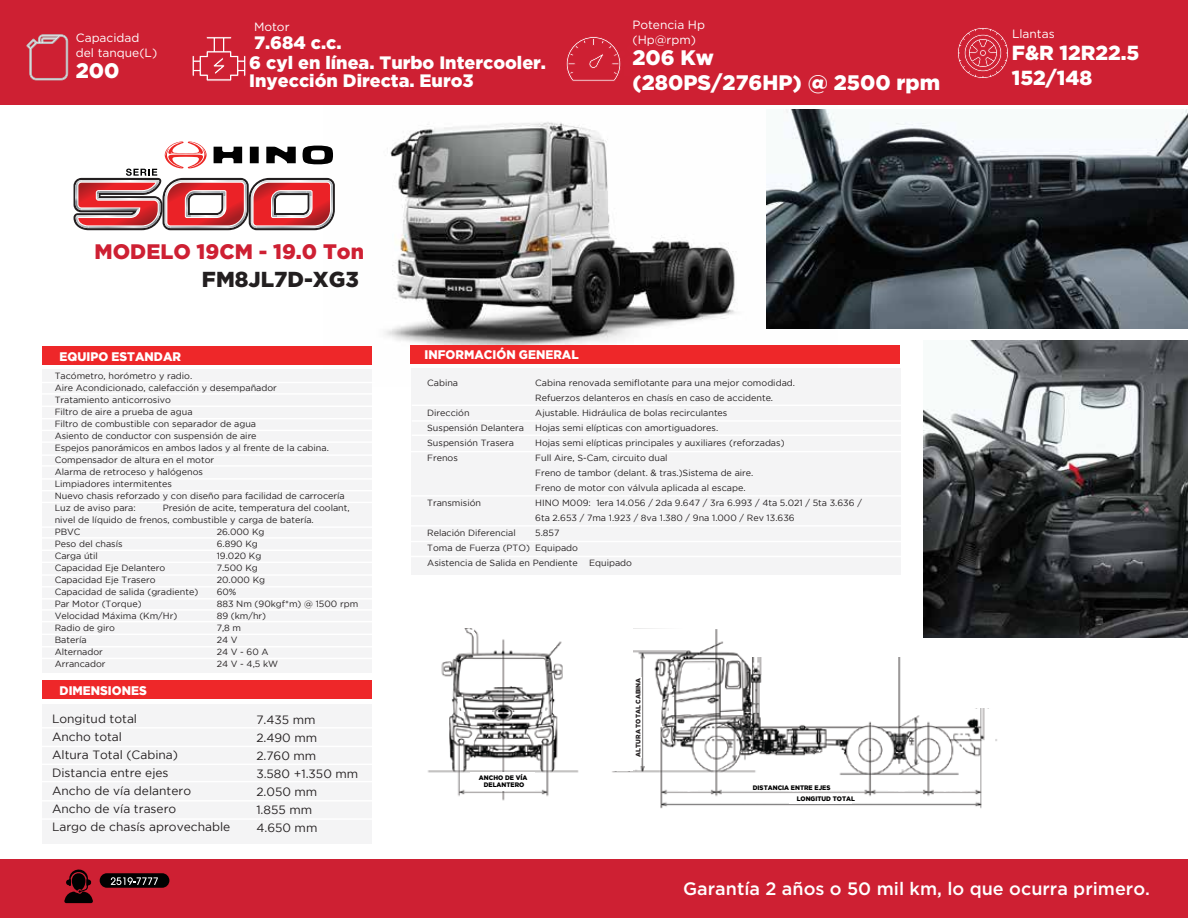
<style>
.page{position:relative;width:1188px;height:918px;background:#fff}
.page>*{position:absolute;margin:0;border:0;box-sizing:border-box;transform-origin:0 0}
.t1{font:900 21.75px "Gotham";color:#231f20}
.t2{font:900 21px/25.2px "Gotham";color:#fff}
.t3{font:900 21px "Gotham";color:#ce2033}
.t4{font:900 20.4px/24.5px "Gotham";color:#fff}
.t5{font:900 18px/18px "Gotham";color:#fff}
.t6{font:500 18px "Gotham";color:#fff}
.t7{font:900 12.45px "Gotham";color:#fff;scale:.96 1}
.t8{font:12px/18px "Gotham";color:#231f20}
.t9{font:12px/14.4px "Gotham";color:#fff}
.t10{font:9px/12px "Gotham";color:#231f20}
.t11{font:900 6.45px/7.5px "Gotham";color:#010101;text-align:center;scale:.96 1}
.t12{font:900 6.45px "Gotham";color:#231f20;scale:.96 1}
</style>
<div class="page">
<img style="left:385px;top:122px;width:453px;height:242px">
<div style="left:43px;top:705px;width:329px;height:139px;background:#f4f4f5"></div>
<div style="left:43px;top:369px;width:329px;height:304px;background:#f4f4f5"></div>
<div style="left:43px;top:346px;width:329px;height:19px;background:#ee2729"></div>
<div style="left:411px;top:368px;width:489px;height:206px;background:#f4f4f5"></div>
<div style="left:411px;top:345px;width:489px;height:19px;background:#ee2729"></div>
<div style="left:0;top:0;width:1188px;height:105px;background:#ce2033"></div>
<div style="left:0;top:859px;width:1188px;height:59px;background:#ce2033"></div>
<div style="left:43px;top:680px;width:329px;height:19px;background:#ee2729"></div>
<svg style="left:26px;top:34px;width:42px;height:46px"></svg>
<svg style="left:192px;top:37px;width:54px;height:44px"></svg>
<svg style="left:566px;top:36px;width:55px;height:45px"></svg>
<svg style="left:957px;top:27px;width:52px;height:52px"></svg>
<img style="left:427px;top:628px;width:570px;height:181px">
<img style="left:924px;top:341px;width:264px;height:297px">
<svg style="left:74px;top:141px;width:261px;height:89px"></svg>
<div style="left:100px;top:873px;width:69px;height:15px;background:#010101;border-radius:7px"></div>
<svg style="left:111px;top:877px;width:47px;height:8px"></svg>
<svg style="left:64px;top:869px;width:29px;height:34px"></svg>
<img style="left:767px;top:109px;width:421px;height:219px">
<hr style="left:412px;top:405px;width:491px;height:1px;background:#fff">
<hr style="left:38px;top:382px;width:337px;height:1px;background:#fff">
<hr style="left:38px;top:393px;width:337px;height:2px;background:#fff">
<hr style="left:38px;top:406px;width:337px;height:1px;background:#fff">
<hr style="left:38px;top:418px;width:337px;height:1px;background:#fff">
<hr style="left:38px;top:430px;width:337px;height:1px;background:#fff">
<hr style="left:38px;top:441px;width:337px;height:2px;background:#fff">
<hr style="left:38px;top:454px;width:337px;height:2px;background:#fff">
<hr style="left:38px;top:465px;width:337px;height:2px;background:#fff">
<hr style="left:38px;top:478px;width:337px;height:2px;background:#fff">
<hr style="left:38px;top:490px;width:337px;height:1px;background:#fff">
<hr style="left:38px;top:502px;width:337px;height:1px;background:#fff">
<hr style="left:38px;top:526px;width:337px;height:2px;background:#fff">
<hr style="left:38px;top:537px;width:337px;height:2px;background:#fff">
<hr style="left:38px;top:550px;width:337px;height:1px;background:#fff">
<hr style="left:38px;top:562px;width:337px;height:1px;background:#fff">
<hr style="left:38px;top:574px;width:337px;height:2px;background:#fff">
<hr style="left:38px;top:586px;width:337px;height:2px;background:#fff">
<hr style="left:38px;top:598px;width:337px;height:2px;background:#fff">
<hr style="left:38px;top:609px;width:337px;height:2px;background:#fff">
<hr style="left:38px;top:621px;width:337px;height:1px;background:#fff">
<hr style="left:38px;top:634px;width:337px;height:1px;background:#fff">
<hr style="left:38px;top:646px;width:337px;height:1px;background:#fff">
<hr style="left:38px;top:658px;width:337px;height:1px;background:#fff">
<hr style="left:38px;top:727px;width:337px;height:2px;background:#fff">
<hr style="left:38px;top:746px;width:337px;height:1px;background:#fff">
<hr style="left:38px;top:764px;width:337px;height:1px;background:#fff">
<hr style="left:38px;top:781px;width:337px;height:1px;background:#fff">
<hr style="left:38px;top:800px;width:337px;height:2px;background:#fff">
<hr style="left:38px;top:818px;width:337px;height:2px;background:#fff">
<hr style="left:412px;top:420px;width:491px;height:2px;background:#fff">
<hr style="left:412px;top:435px;width:491px;height:1px;background:#fff">
<hr style="left:410px;top:451px;width:492px;height:1px;background:#fff">
<hr style="left:410px;top:495px;width:492px;height:2px;background:#fff">
<hr style="left:410px;top:525px;width:492px;height:2px;background:#fff">
<hr style="left:410px;top:541px;width:492px;height:1px;background:#fff">
<hr style="left:410px;top:556px;width:492px;height:1px;background:#fff">
<div style="left:471px;top:772px;width:64px;height:19px;background:#fff"></div>
<div style="left:606px;top:625px;width:27px;height:146px;background:#fff"></div>
<div style="left:627px;top:677px;width:15px;height:81px;background:#fff"></div>
<div style="left:746px;top:623px;width:172px;height:34px;background:#fff"></div>
<div style="left:785px;top:779px;width:20px;height:12px;background:#fff"></div>
<div style="left:678px;top:778px;width:20px;height:13px;background:#fff"></div>
<div style="left:789px;top:795px;width:63px;height:9px;background:#fff"></div>
<div style="left:888px;top:782px;width:20px;height:9px;background:#fff"></div>
<div style="left:936px;top:782px;width:36px;height:9px;background:#fff"></div>
<div style="left:914px;top:696px;width:62px;height:12px;background:#fff"></div>
<div style="left:975px;top:699px;width:58px;height:9px;background:#fff"></div>
<h3 class="t9" style="left:76px;top:31px;width:83px">Capacidad del tanque(L)</h3>
<h2 class="t2" style="left:76px;top:57px;width:45px">200</h2>
<h3 class="t9" style="left:254px;top:19px;width:37px">Motor</h3>
<h3 class="t5" style="left:254px;top:33px;width:89px">7.684 c.c.</h3>
<h3 class="t5" style="left:249px;top:53px;width:298px">6 cyl en línea. Turbo Intercooler.<br>Inyección Directa. Euro3</h3>
<h3 class="t9" style="left:632px;top:18px;width:74px">Potencia Hp (Hp@rpm)</h3>
<h2 class="t2" style="left:632px;top:44px;width:309px">206 Kw<br>(280PS/276HP) @ 2500 rpm</h2>
<h2 class="t3" style="left:95px;top:237px;width:271px">MODELO 19CM - 19.0 Ton</h2>
<h1 class="t1" style="left:202px;top:265px;width:158px">FM8JL7D-XG3</h1>
<h3 class="t7" style="left:60px;top:349px;width:128px">EQUIPO ESTANDAR</h3>
<h3 class="t7" style="left:425px;top:348px;width:162px">INFORMACIÓN GENERAL</h3>
<p class="t10" style="left:55px;top:370px;width:292px">Tacómetro, horómetro y radio.<br>Aire Acondicionado, calefacción y desempañador<br>Tratamiento anticorrosivo<br>Filtro de aire a prueba de agua<br>Filtro de combustible con separador de agua<br>Asiento de conductor con suspensión de aire<br>Espejos panorámicos en ambos lados y al frente de la cabina.<br>Compensador de altura en el motor<br>Alarma de retroceso y halógenos<br>Limpiadores intermitentes<br>Nuevo chasis reforzado y con diseño para facilidad de carrocería Luz de aviso para:</p>
<p class="t10" style="left:55px;top:502px;width:297px;text-indent:108px">Presión de acite, temperatura del coolant, nivel de líquido de frenos, combustible y carga de batería.<br>PBVC</p>
<p class="t10" style="left:217px;top:526px;width:49px">26.000 Kg</p>
<p class="t10" style="left:55px;top:538px;width:69px">Peso del chasís</p>
<p class="t10" style="left:217px;top:538px;width:43px">6.890 Kg</p>
<p class="t10" style="left:55px;top:550px;width:45px">Carga útil</p>
<p class="t10" style="left:217px;top:550px;width:46px">19.020 Kg</p>
<p class="t10" style="left:55px;top:562px;width:112px">Capacidad Eje Delantero</p>
<p class="t10" style="left:217px;top:562px;width:43px">7.500 Kg</p>
<p class="t10" style="left:55px;top:574px;width:102px">Capacidad Eje Trasero</p>
<p class="t10" style="left:217px;top:574px;width:50px">20.000 Kg</p>
<p class="t10" style="left:55px;top:586px;width:145px">Capacidad de salida (gradiente)</p>
<p class="t10" style="left:217px;top:586px;width:21px">60%</p>
<p class="t10" style="left:55px;top:598px;width:88px">Par Motor (Torque)</p>
<p class="t10" style="left:217px;top:598px;width:143px">883 Nm (90kgf*m) @ 1500 rpm</p>
<p class="t10" style="left:55px;top:610px;width:124px">Velocidad Máxima (Km/Hr)</p>
<p class="t10" style="left:217px;top:610px;width:51px">89 (km/hr)</p>
<p class="t10" style="left:55px;top:622px;width:62px">Radio de giro</p>
<p class="t10" style="left:217px;top:622px;width:26px">7,8 m</p>
<p class="t10" style="left:55px;top:634px;width:33px">Batería</p>
<p class="t10" style="left:217px;top:634px;width:22px">24 V</p>
<p class="t10" style="left:55px;top:646px;width:50px">Alternador</p>
<p class="t10" style="left:217px;top:646px;width:54px">24 V - 60 A</p>
<p class="t10" style="left:55px;top:658px;width:52px">Arrancador</p>
<p class="t10" style="left:217px;top:658px;width:63px">24 V - 4,5 kW</p>
<h3 class="t7" style="left:60px;top:683px;width:92px">DIMENSIONES</h3>
<h3 class="t8" style="left:52px;top:710px;width:180px">Longitud total<br>Ancho total<br>Altura Total (Cabina)<br>Distancia entre ejes<br>Ancho de vía delantero<br>Ancho de vía trasero<br>Largo de chasís aprovechable</h3>
<h3 class="t8" style="left:256px;top:710px;width:103px">7.435 mm<br>2.490 mm<br>2.760 mm<br>3.580 +1.350 mm<br>2.050 mm<br>1.855 mm<br>4.650 mm</h3>
<p class="t10" style="left:427px;top:377px;width:32px">Cabina</p>
<p class="t10" style="left:535px;top:376px;width:261px;line-height:15px">Cabina renovada semiflotante para una mejor comodidad.<br>Refuerzos delanteros en chasís en caso de accidente.</p>
<p class="t10" style="left:427px;top:407px;width:44px">Dirección</p>
<p class="t10" style="left:427px;top:406px;width:302px;line-height:15px;text-indent:108px">Ajustable. Hidráulica de bolas recirculantes<br>Suspensión Delantera Hojas semi elípticas con amortiguadores.<br>Suspensión Trasera</p>
<p class="t10" style="left:535px;top:437px;width:251px">Hojas semi elípticas principales y auxiliares (reforzadas)</p>
<p class="t10" style="left:427px;top:452px;width:32px">Frenos</p>
<p class="t10" style="left:535px;top:451px;width:220px;line-height:15px">Full Aire, S-Cam, circuito dual<br>Freno de tambor (delant. &amp; tras.)Sistema de aire.<br>Freno de motor con válvula aplicada al escape.</p>
<p class="t10" style="left:427px;top:497px;width:55px">Transmisión</p>
<p class="t10" style="left:535px;top:496px;width:328px;line-height:15px">HINO M009: 1era 14.056 / 2da 9.647 / 3ra 6.993 / 4ta 5.021 / 5ta 3.636 /<br>6ta 2.653 / 7ma 1.923 / 8va 1.380 / 9na 1.000 / Rev 13.636</p>
<p class="t10" style="left:427px;top:527px;width:90px">Relación Diferencial</p>
<p class="t10" style="left:427px;top:526px;width:152px;line-height:15px;text-indent:108px">5.857<br>Toma de Fuerza (PTO) Equipado<br>Asistencia de Salida en Pendiente</p>
<p class="t10" style="left:589px;top:557px;width:44px">Equipado</p>
<p class="t11" style="left:479px;top:773px;width:52px">ANCHO DE VÍA<br>DELANTERO</p>
<p class="t12" style="left:634px;top:757px;width:83px;rotate:-90deg">ALTURA TOTAL CABINA</p>
<p class="t11" style="left:797px;top:782px;width:62px;line-height:11.1px;text-align:left;text-indent:-44px">DISTANCIA ENTRE EJES<br>LONGITUD TOTAL</p>
<h3 class="t9" style="left:1012px;top:26px;width:44px">Llantas</h3>
<h3 class="t4" style="left:1012px;top:41px;width:129px">F&amp;R 12R22.5<br>152/148</h3>
<h3 class="t6" style="left:683px;top:878px;width:468px">Garantía 2 años o 50 mil km, lo que ocurra primero.</h3>
</div>
